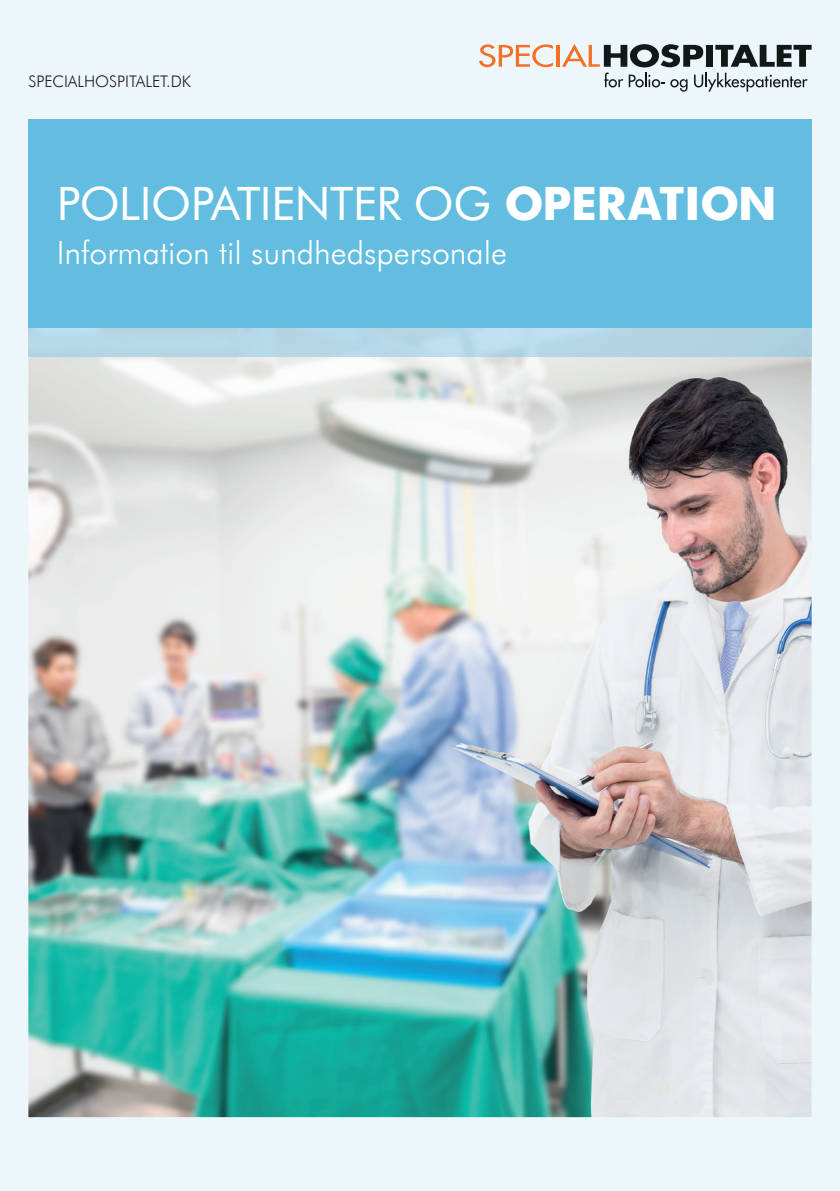
<style>
.page{position:relative;width:840px;height:1191px;background:#fff}
.page>*{position:absolute;margin:0;border:0;box-sizing:border-box;transform-origin:0 0}
.t1{font:46px "Futura BT";letter-spacing:-.01em;color:#fff}
.t2{font:300 32px "Futura BT";color:#fff}
.t3{font:300 16px "Futura BT";color:#231f20}
.s1{font-weight:800}
</style>
<div class="page">
<div style="left:0;top:0;width:839px;height:1191px;background:#edf7fb"></div>
<img style="left:28px;top:357px;width:783px;height:760px">
<div style="left:28px;top:119px;width:783px;height:210px;background:#62bde0"></div>
<svg style="left:479px;top:44px;width:73px;height:23px"></svg>
<hr style="left:556px;top:45px;width:3px;height:22px;background:#f37024">
<svg style="left:562px;top:44px;width:249px;height:48px"></svg>
<p class="t3" style="left:28px;top:71px;width:164px">SPECIALHOSPITALET.DK</p>
<h1 class="t1" style="left:57px;top:174px;width:721px">POLIOPATIENTER OG <span class="s1">OPERATION</span></h1>
<p class="t2" style="left:57px;top:232px;width:451px">Information til sundhedspersonale</p>
</div>
